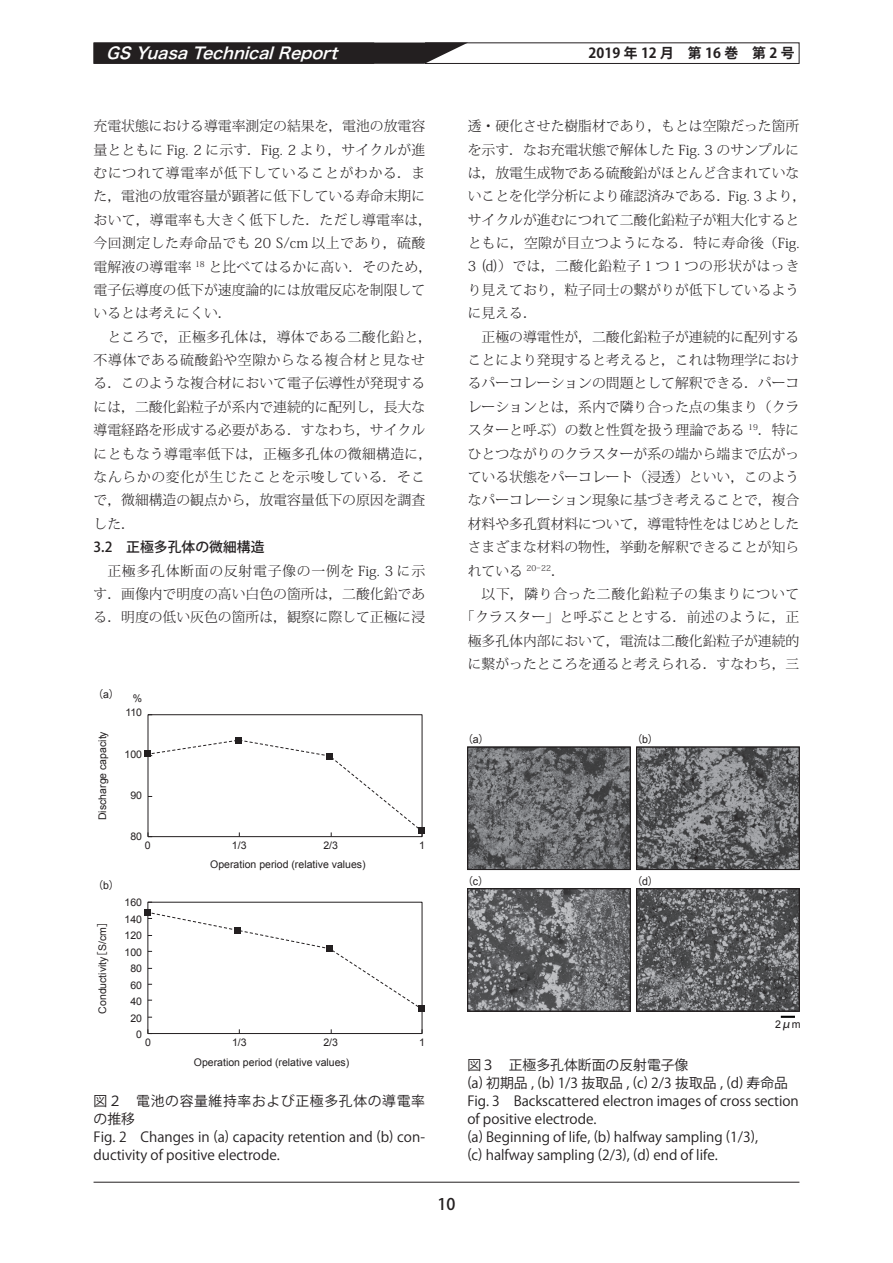
<style>
.page{position:relative;width:893px;height:1263px;background:#fff}
.page>*{position:absolute;margin:0;border:0;box-sizing:border-box;transform-origin:0 0}
.t1{font:italic 15.9px "Hira Kaku Pro W6";color:#fff}
.t2{font:500 15.9px "Koz Go Pr 6 N";color:#231f20}
.t3{font:300 13.8px/23.4px "Koz Min Pr 6 N";color:#231f20}
.t4{font:13.8px/18.1px "Koz Go Pr 6 N";color:#231f20}
.t5{font:700 13.8px "Koz Go Pr 6 N";color:#231f20}
.t6{font:500 13.8px "Koz Go Pr 6 N";color:#231f20}
.t7{font:500 10.65px "Koz Go Pr 6 N";color:#231f20}
.t8{font:10.65px "Arial";color:#231f20}
.t9{font:10.5px/16.5px "Arial";color:#231f20;text-align:right}
.t10{font:500 10.5px "Koz Go Pr 6 N";color:#231f20}
.s1{font-family:"Arial";font-weight:400}
.s2{font-family:"Koz Go Pr 6 N";font-weight:500}
</style>
<div class="page">
<hr style="left:94px;top:1182px;width:705px;height:1px;background:#231f20">
<div style="left:97px;top:43px;width:366px;height:21px;background:#231f20"></div>
<div style="left:94px;top:43px;width:280px;height:21px;border:2px solid #231f20"></div>
<div style="left:425px;top:43px;width:374px;height:21px;border:1px solid #231f20"></div>
<div style="left:144px;top:750px;width:6px;height:7px;background:#231f20"></div>
<div style="left:418px;top:827px;width:7px;height:7px;background:#231f20"></div>
<div style="left:148px;top:902px;width:274px;height:132px;border:1px solid #231f20"></div>
<svg style="left:148px;top:1029px;width:4px;height:5px"></svg>
<div style="left:144px;top:909px;width:6px;height:7px;background:#231f20"></div>
<div style="left:418px;top:1005px;width:7px;height:7px;background:#231f20"></div>
<svg style="left:148px;top:737px;width:275px;height:100px"></svg>
<svg style="left:148px;top:912px;width:275px;height:98px"></svg>
<img style="left:469px;top:749px;width:160px;height:119px">
<div style="left:467px;top:747px;width:164px;height:123px;border:1px solid #231f20"></div>
<img style="left:638px;top:749px;width:160px;height:119px">
<div style="left:636px;top:747px;width:164px;height:123px;border:1px solid #231f20"></div>
<img style="left:469px;top:890px;width:160px;height:119px">
<div style="left:467px;top:888px;width:164px;height:123px;border:1px solid #231f20"></div>
<img style="left:638px;top:890px;width:160px;height:119px">
<div style="left:636px;top:888px;width:164px;height:123px;border:1px solid #231f20"></div>
<svg style="left:781px;top:1016px;width:14px;height:2px"></svg>
<p class="t1" style="left:106px;top:39px;width:240px">GSYuasaTechnicalReport</p>
<p class="t5" style="left:589px;top:46px;width:207px">2019 年 12 月　第 16 巻　第 2 号</p>
<p class="t3" style="left:94px;top:115px;width:340px">充電状態における導電率測定の結果を，電池の放電容量とともに Fig. 2 に示す．Fig. 2 より，サイクルが進むにつれて導電率が低下していることがわかる．また，電池の放電容量が顕著に低下している寿命末期において，導電率も大きく低下した．ただし導電率は，今回測定した寿命品でも 20 S/cm 以上であり，硫酸電解液の導電率 <sup>18</sup> と比べてはるかに高い．そのため，電子伝導度の低下が速度論的には放電反応を制限しているとは考えにくい．</p>
<p class="t3" style="left:94px;top:325px;width:340px;text-indent:14px">ところで，正極多孔体は，導体である二酸化鉛と，不導体である硫酸鉛や空隙からなる複合材と見なせる．このような複合材において電子伝導性が発現するには，二酸化鉛粒子が系内で連続的に配列し，長大な導電経路を形成する必要がある．すなわち，サイクルにともなう導電率低下は，正極多孔体の微細構造に，なんらかの変化が生じたことを示唆している．そこで，微細構造の観点から，放電容量低下の原因を調査した．</p>
<p class="t6" style="left:94px;top:539px;width:172px">3.2　正極多孔体の微細構造</p>
<p class="t3" style="left:94px;top:559px;width:333px;text-align:justify;text-indent:14px">正極多孔体断面の反射電子像の一例を Fig. 3 に示す．画像内で明度の高い白色の箇所は，二酸化鉛である．明度の低い灰色の箇所は，観察に際して正極に浸</p>
<p class="t10" style="left:93px;top:688px;width:28px">（<span class="s1">a</span>）</p>
<p class="t9" style="left:94px;top:820px;width:90px;rotate:-90deg">Discharge capacity</p>
<p class="t10" style="left:93px;top:879px;width:28px">（<span class="s1">b</span>）</p>
<p class="t9" style="left:94px;top:1014px;width:98px;rotate:-90deg">Conductivity<span class="s2">［</span>S/cm<span class="s2">］</span></p>
<p class="t9" style="left:133px;top:690px;width:11px">%</p>
<p class="t9" style="left:125px;top:704px;width:18px">110</p>
<p class="t9" style="left:125px;top:746px;width:19px">100</p>
<p class="t9" style="left:130px;top:787px;width:13px">90</p>
<p class="t9" style="left:130px;top:828px;width:13px">80</p>
<p class="t9" style="left:145px;top:837px;width:7px">0</p>
<p class="t9" style="left:232px;top:837px;width:16px">1/3</p>
<p class="t9" style="left:323px;top:837px;width:16px">2/3</p>
<p class="t9" style="left:419px;top:837px;width:7px">1</p>
<p class="t9" style="left:210px;top:856px;width:157px">Operation period (relative values)</p>
<p class="t9" style="left:125px;top:894px;width:19px">160<br>140<br>120<br>100<br>80<br>60<br>40<br>20<br>0</p>
<p class="t9" style="left:145px;top:1034px;width:7px">0</p>
<p class="t9" style="left:232px;top:1034px;width:16px">1/3</p>
<p class="t9" style="left:323px;top:1034px;width:16px">2/3</p>
<p class="t9" style="left:419px;top:1034px;width:7px">1</p>
<p class="t9" style="left:194px;top:1054px;width:157px">Operation period (relative values)</p>
<p class="t4" style="left:94px;top:1092px;width:333px">図２　電池の容量維持率および正極多孔体の導電率の推移<br>Fig. 2　Changes in (a) capacity retention and (b) con&shy;ductivity of positive electrode.</p>
<p class="t3" style="left:468px;top:115px;width:340px">透・硬化させた樹脂材であり，もとは空隙だった箇所を示す．なお充電状態で解体した Fig. 3 のサンプルには，放電生成物である硫酸鉛がほとんど含まれていないことを化学分析により確認済みである．Fig. 3 より，サイクルが進むにつれて二酸化鉛粒子が粗大化するとともに，空隙が目立つようになる．特に寿命後（Fig.<br>3 (d)）では，二酸化鉛粒子１つ１つの形状がはっきり見えており，粒子同士の繋がりが低下しているように見える．</p>
<p class="t3" style="left:468px;top:325px;width:333px;text-align:justify;text-indent:14px">正極の導電性が，二酸化鉛粒子が連続的に配列することにより発現すると考えると，これは物理学におけるパーコレーションの問題として解釈できる．パーコレーションとは，系内で隣り合った点の集まり（クラスターと呼ぶ）の数と性質を扱う理論である <sup>19</sup>．特にひとつながりのクラスターが系の端から端まで広がっている状態をパーコレート（浸透）といい，このようなパーコレーション現象に基づき考えることで，複合材料や多孔質材料について，導電特性をはじめとしたさまざまな材料の物性，挙動を解釈できることが知られている <sup>20-22</sup>．</p>
<p class="t3" style="left:461px;top:582px;width:340px;text-align:right">以下，隣り合った二酸化鉛粒子の集まりについて<br>「クラスター」と呼ぶこととする．前述のように，正極多孔体内部において，電流は二酸化鉛粒子が連続的に繋がったところを通ると考えられる．すなわち，三</p>
<p class="t7" style="left:462px;top:733px;width:28px">（<span class="s1">a</span>）</p>
<p class="t7" style="left:632px;top:733px;width:28px">（<span class="s1">b</span>）</p>
<p class="t7" style="left:462px;top:875px;width:28px">（<span class="s1">c</span>）</p>
<p class="t7" style="left:632px;top:875px;width:28px">（<span class="s1">d</span>）</p>
<p class="t8" style="left:775px;top:1017px;width:27px">2<span class="s2">μ</span>m</p>
<p class="t4" style="left:467px;top:1056px;width:333px">図３　正極多孔体断面の反射電子像<br>(a) 初期品 , (b) 1/3 抜取品 , (c) 2/3 抜取品 , (d) 寿命品Fig. 3　Backscattered electron images of cross section of positive electrode.<br>(a) Beginning of life, (b) halfway sampling (1/3),<br>(c) halfway sampling (2/3), (d) end of life.</p>
<p class="t2" style="left:437px;top:1195px;width:19px">10</p>
</div>
